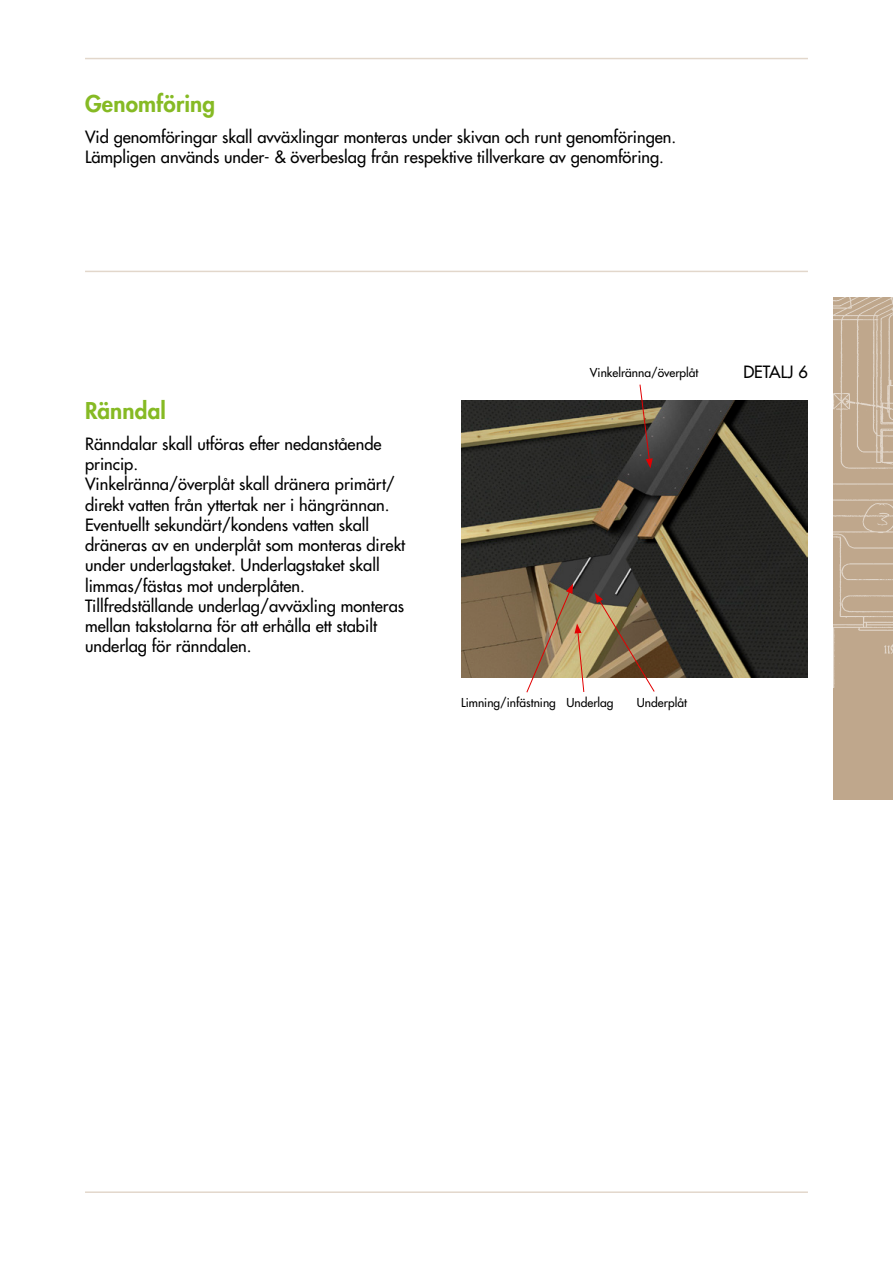
<style>
.page{position:relative;width:893px;height:1263px;background:#fff}
.page>*{position:absolute;margin:0;border:0;box-sizing:border-box;transform-origin:0 0}
.Mellomtittel{font:800 22.5px "Futura Std";letter-spacing:.01em;color:#86ba24}
.Brødtekst{font:500 16.5px/20.2px "Futura Std";color:#000}
.Undertekst{font:500 12px "Futura Std";color:#000}
</style>
<div class="page">
<div style="left:833px;top:663px;width:60px;height:136px;background:#bfa78c"></div>
<img style="left:833px;top:298px;width:60px;height:389px">
<img style="left:462px;top:400px;width:346px;height:277px">
<svg style="left:526px;top:584px;width:59px;height:109px"></svg>
<svg style="left:595px;top:593px;width:60px;height:99px"></svg>
<svg style="left:639px;top:384px;width:14px;height:84px"></svg>
<hr style="left:85px;top:271px;width:723px;height:1px;background:#e2d7cb">
<hr style="left:85px;top:58px;width:723px;height:1px;background:#e2d7cb">
<hr style="left:85px;top:1191px;width:723px;height:2px;background:#e2d7cb">
<p class="Mellomtittel" style="left:85px;top:90px;width:132px">Genomföring</p>
<p class="Brødtekst" style="left:85px;top:127px;width:593px">Vid genomföringar skall avväxlingar monteras under skivan och runt genomföringen.<br>Lämpligen används under- &amp; överbeslag från respektive tillverkare av genomföring.</p>
<p class="Mellomtittel" style="left:85px;top:396px;width:82px">Ränndal</p>
<p class="Brødtekst" style="left:85px;top:434px;width:298px">Ränndalar skall utföras efter nedanstående princip.</p>
<p class="Brødtekst" style="left:85px;top:474px;width:322px">Vinkelränna/överplåt skall dränera primärt/ direkt vatten från yttertak ner i hängrännan.<br>Eventuellt sekundärt/kondens vatten skall dräneras av en underplåt som monteras direkt under underlagstaket. Underlagstaket skall limmas/fästas mot underplåten.<br>Tillfredställande underlag/avväxling monteras mellan takstolarna för att erhålla ett stabilt underlag för ränndalen.</p>
<p class="Undertekst" style="left:590px;top:365px;width:110px">Vinkelränna/överplåt</p>
<p class="Brødtekst" style="left:743px;top:362px;width:66px">DETALJ 6</p>
<p class="Undertekst" style="left:461px;top:695px;width:96px">Limning/infästning</p>
<p class="Undertekst" style="left:566px;top:695px;width:49px">Underlag</p>
<p class="Undertekst" style="left:637px;top:695px;width:51px">Underplåt</p>
</div>
